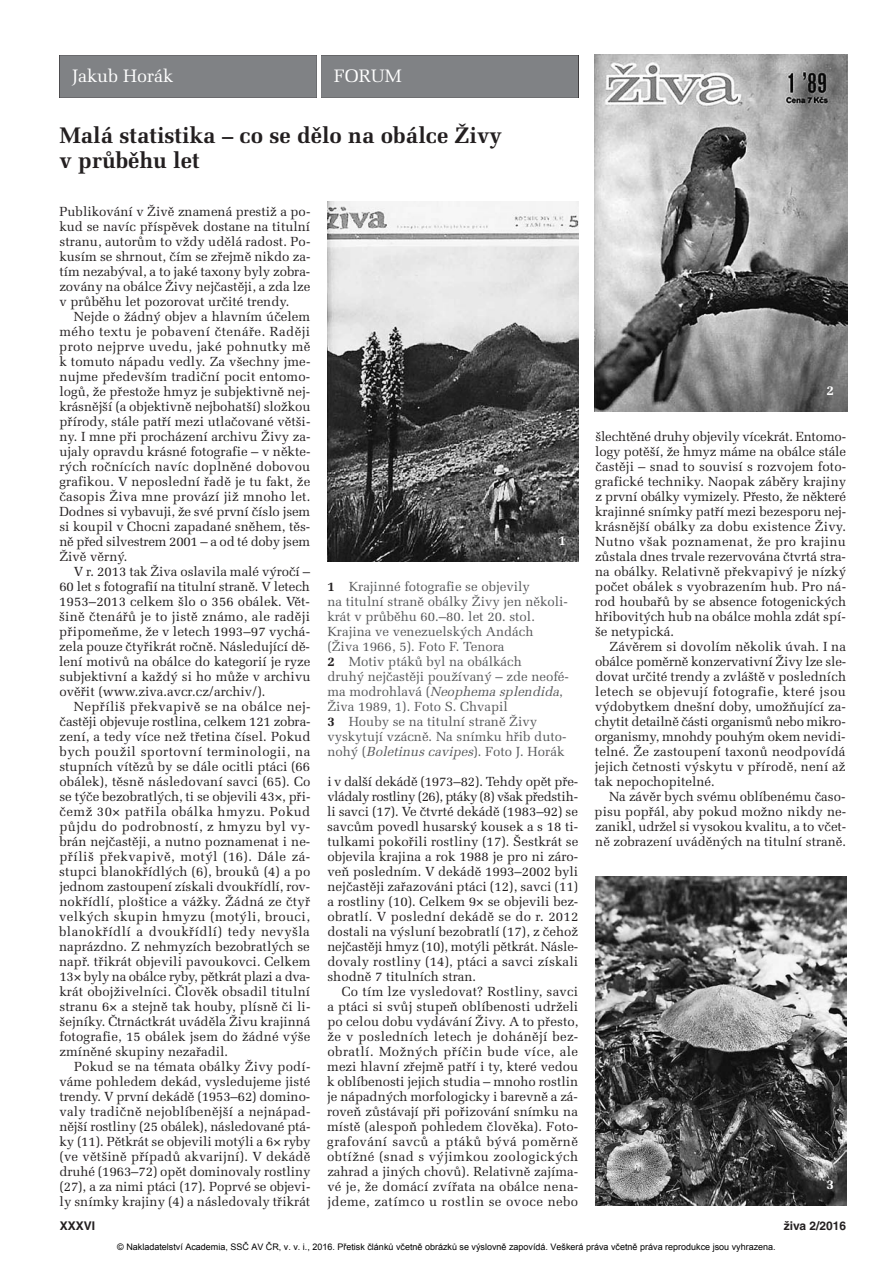
<style>
.page{position:relative;width:893px;height:1263px;background:#fff}
.page>*{position:absolute;margin:0;border:0;box-sizing:border-box;transform-origin:0 0}
.t1{font:700 22.5px/25.5px "Melior CE";color:#231f20}
.t2{font:18px "Melior CE";color:#fff}
.t3{font:700 13.5px "Melior CE";color:#fff}
.t4{font:13.2px/15px "Melior CE";color:#231f20;text-align:justify}
.t5{font:13.2px/15px "Melior CE";color:#57585a}
.t6{font:700 12px "Helvetica CE";color:#231f20}
.t7{font:9px "Arial";color:#000}
.s1{font-weight:700;color:#231f20}
.s2{font-style:italic}
</style>
<div class="page">
<div style="left:60px;top:55px;width:257px;height:43px;background:#808285"></div>
<div style="left:321px;top:55px;width:257px;height:43px;background:#808285"></div>
<img style="left:595px;top:876px;width:251px;height:329px">
<img style="left:595px;top:55px;width:252px;height:357px">
<img style="left:327px;top:202px;width:251px;height:359px">
<h2 class="t2" style="left:72px;top:70px;width:103px">Jakub Horák</h2>
<h2 class="t2" style="left:334px;top:70px;width:70px">FORUM</h2>
<h1 class="t1" style="left:60px;top:125px;width:444px">Malá statistika – co se dělo na obálce Živy v průběhu let</h1>
<p class="t4" style="left:59px;top:206px;width:253px">Publikování v Živě znamená prestiž a po - kud se navíc příspěvek dostane na titulní stranu, autorům to vždy udělá radost. Po - kusím se shrnout, čím se zřejmě nikdo za - tím nezabýval, a to jaké taxony byly zobra&shy;zovány na obálce Živy nejčastěji, a zda lze v průběhu let pozorovat určité trendy.</p>
<p class="t4" style="left:59px;top:311px;width:253px;text-indent:14px">Nejde o žádný objev a hlavním účelem mého textu je pobavení čtenáře. Raději proto nejprve uvedu, jaké pohnutky mě k tomuto nápadu vedly. Za všechny jme&shy;nujme především tradiční pocit entomo&shy;logů, že přestože hmyz je subjektivně nej&shy;krásnější (a objektivně nejbohatší) složkou přírody, stále patří mezi utlačované větši&shy;ny. I mne při procházení archivu Živy za - ujaly opravdu krásné fotografie – v někte&shy;rých ročnících navíc doplněné dobovou grafikou. V neposlední řadě je tu fakt, že časopis Živa mne provází již mnoho let.<br>Dodnes si vybavuji, že své první číslo jsem si koupil v Chocni zapadané sněhem, těs&shy;ně před silvestrem 2001 – a od té doby jsem Živě věrný.</p>
<p class="t4" style="left:59px;top:566px;width:253px;text-indent:15px">V r. 2013 tak Živa oslavila malé výročí – 60 let s fotografií na titulní straně. V letech 1953–2013 celkem šlo o 356 obálek. Vět&shy;šině čtenářů je to jistě známo, ale raději připomeňme, že v letech 1993–97 vychá&shy;zela pouze čtyřikrát ročně. Následující dě - lení motivů na obálce do kategorií je ryze subjektivní a každý si ho může v archivu ověřit (www.ziva.avcr.cz/archiv/).</p>
<p class="t4" style="left:59px;top:701px;width:253px;text-indent:15px">Nepříliš překvapivě se na obálce nej&shy;častěji objevuje rostlina, celkem 121 zobra&shy;zení, a tedy více než třetina čísel. Pokud bych použil sportovní terminologii, na stupních vítězů by se dále ocitli ptáci (66 obálek), těsně následovaní savci (65). Co se týče bezobratlých, ti se objevili 43 , při&shy;čemž 30 patřila obálka hmyzu. Pokud půjdu do podrobností, z hmyzu byl vy - brán nejčastěji, a nutno poznamenat i ne - příliš překvapivě, motýl (16). Dále zá - stupci blanokřídlých (6), brouků (4) a po jednom zastoupení získali dvoukřídlí, rov&shy;nokřídlí, ploštice a vážky. Žádná ze čtyř velkých skupin hmyzu (motýli, brouci, blanokřídlí a dvoukřídlí) tedy nevyšla naprázdno. Z nehmyzích bezobratlých se např. třikrát objevili pavoukovci. Celkem 13 byly na obálce ryby, pětkrát plazi a dva&shy;krát obojživelníci. Člověk obsadil titulní stranu 6 a stejně tak houby, plísně či li - šejníky. Čtrnáctkrát uváděla Živu krajinná fotografie, 15 obálek jsem do žádné výše zmíněné skupiny nezařadil.</p>
<p class="t4" style="left:59px;top:1061px;width:252px;text-indent:15px">Pokud se na témata obálky Živy podí&shy;váme pohledem dekád, vysledujeme jisté trendy. V první dekádě (1953–62) domino - valy tradičně nejoblíbenější a nejnápad&shy;nější rostliny (25 obálek), následované ptá&shy;ky (11). Pětkrát se objevili motýli a 6 ryby (ve většině případů akvarijní). V dekádě druhé (1963–72) opět dominovaly rostliny (27), a za nimi ptáci (17). Poprvé se objevi&shy;ly snímky krajiny (4) a následovaly třikrát</p>
<p class="t3" style="left:559px;top:535px;width:9px">1</p>
<p class="t5" style="left:327px;top:581px;width:243px"><span class="s1">1</span> Krajinné fotografie se objevily<br>na titulní straně obálky Živy jen několi&shy;krát v průběhu 60.–80. let 20. stol.<br>Krajina ve venezuelských Andách<br>(Živa 1966, 5). Foto F. Tenora<br><span class="s1">2</span> Motiv ptáků byl na obálkách<br>druhý nejčastěji používaný – zde neofé&shy;m a m o d r o h l a v á ( <span class="s2">Neophema splendida</span>, Živa 1989, 1). Foto S. Chvapil<br><span class="s1">3</span> Houby se na titulní straně Živy vyskytují vzácně. Na snímku hřib duto&shy;n o h ý ( <span class="s2">Boletinus cavipes</span>) . F o t o J . H o r á k</p>
<p class="t4" style="left:327px;top:776px;width:253px">i v další dekádě (1973–82). Tehdy opět pře&shy;vládaly rostliny (26), ptáky (8) však předstih - li savci (17). Ve čtvrté dekádě (1983–92) se savcům povedl husarský kousek a s 18 ti - tulkami pokořili rostliny (17). Šestkrát se objevila krajina a rok 1988 je pro ni záro&shy;veň posledním. V dekádě 1993–2002 byli nejčastěji zařazováni ptáci (12), savci (11) a rostliny (10). Celkem 9 se objevili bez&shy;obratlí. V poslední dekádě se do r. 2012 dostali na výsluní bezobratlí (17), z čehož nejčastěji hmyz (10), motýli pětkrát. Násle&shy;dovaly rostliny (14), ptáci a savci získali shodně 7 titulních stran.</p>
<p class="t4" style="left:327px;top:986px;width:253px;text-indent:15px">Co tím lze vysledovat? Rostliny, savci a ptáci si svůj stupeň oblíbenosti udrželi po celou dobu vydávání Živy. A to přesto, že v posledních letech je dohánějí bez - obratlí. Možných příčin bude více, ale mezi hlavní zřejmě patří i ty, které vedou k oblíbenosti jejich studia – mnoho rostlin je nápadných morfologicky i barevně a zá - roveň zůstávají při pořizování snímku na místě (alespoň pohledem člověka). Foto&shy;grafování savců a ptáků bývá poměrně obtížné (snad s výjimkou zoologických zahrad a jiných chovů). Relativně zajíma&shy;vé je, že domácí zvířata na obálce nena&shy;jdeme, zatímco u rostlin se ovoce nebo</p>
<p class="t3" style="left:826px;top:386px;width:9px">2</p>
<p class="t4" style="left:595px;top:431px;width:253px">šlechtěné druhy objevily vícekrát. Entomo - logy potěší, že hmyz máme na obálce stále častěji – snad to souvisí s rozvojem foto&shy;grafické techniky. Naopak záběry krajiny z první obálky vymizely. Přesto, že některé krajinné snímky patří mezi bezesporu nej&shy;krásnější obálky za dobu existence Živy.<br>Nutno však poznamenat, že pro krajinu zůstala dnes trvale rezervována čtvrtá stra&shy;na obálky. Relativně překvapivý je nízký počet obálek s vyobrazením hub. Pro ná - rod houbařů by se absence fotogenických hřibovitých hub na obálce mohla zdát spí&shy;še netypická.</p>
<p class="t4" style="left:595px;top:641px;width:253px;text-indent:15px">Závěrem si dovolím několik úvah. I na obálce poměrně konzervativní Živy lze sle&shy;dovat určité trendy a zvláště v posledních letech se objevují fotografie, které jsou výdobytkem dnešní doby, umožňující za - chytit detailně části organismů nebo mikro - organismy, mnohdy pouhým okem nevidi - telné. Že zastoupení taxonů neodpovídá jejich četnosti výskytu v přírodě, není až tak nepochopitelné.</p>
<p class="t4" style="left:595px;top:791px;width:253px;text-indent:14px">Na závěr bych svému oblíbenému časo&shy;pisu popřál, aby pokud možno nikdy ne - zanikl, udržel si vysokou kvalitu, a to včet&shy;ně zobrazení uváděných na titulní straně.</p>
<p class="t3" style="left:826px;top:1180px;width:9px">3</p>
<p class="t6" style="left:60px;top:1221px;width:37px">XXXVI</p>
<p class="t6" style="left:784px;top:1221px;width:64px">živa 2/2016</p>
<p class="t7" style="left:117px;top:1241px;width:660px">© Nakladatelství Academia, SSČ AV ČR, v. v. i., 2016. Přetisk článků včetně obrázků se výslovně zapovídá. Veškerá práva včetně práva reprodukce jsou vyhrazena.</p>
</div>
